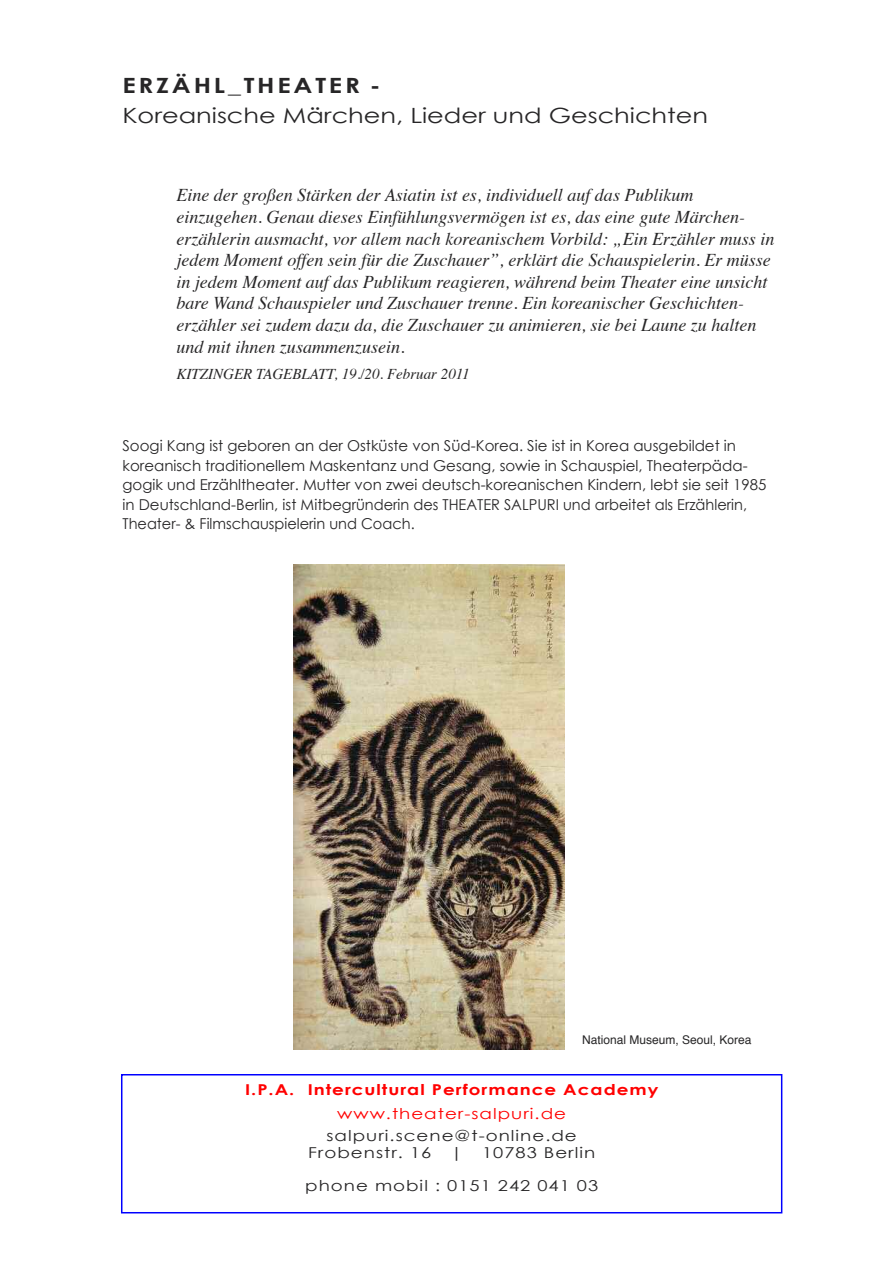
<style>
.page{position:relative;width:893px;height:1263px;background:#fff}
.page>*{position:absolute;margin:0;border:0;box-sizing:border-box;transform-origin:0 0}
.t1{font:21px "Century Gothic";color:#272627;scale:1.22 1}
.t2{font:700 21px "Century Gothic";letter-spacing:.11em;color:#272627;scale:1.22 1}
.t3{font:italic 18px/21.6px "Times";color:#272627}
.t4{font:15px/19.5px "Century Gothic";color:#272627}
.t5{font:15px/16.5px "Century Gothic";letter-spacing:.055em;color:#272627;scale:1.22 1}
.t6{font:italic 15px "Times";color:#272627}
.t7{font:700 15px "Century Gothic";letter-spacing:.055em;color:#f00;scale:1.22 1}
.t8{font:15px "Century Gothic";letter-spacing:.055em;color:#f00;scale:1.22 1}
.t9{font:15px "Century Gothic";color:#272627;scale:1.22 1}
.t10{font:12px "Helvetica";color:#272627}
</style>
<div class="page">
<div style="left:121px;top:1074px;width:661px;height:139px;border:2px solid #00f"></div>
<img style="left:293px;top:565px;width:271px;height:484px">
<p class="t2" style="left:122px;top:72px;width:213px">ERZÄHL_THEATER -</p>
<p class="t1" style="left:122px;top:102px;width:482px">Koreanische Märchen, Lieder und Geschichten</p>
<p class="t3" style="left:176px;top:186px;width:599px">Eine der großen Stärken der Asiatin ist es, individuell auf das Publikum einzugehen. Genau dieses Einfühlungsvermögen ist es, das eine gute Märchen&shy;erzählerin ausmacht, vor allem nach koreanischem Vorbild: „Ein Erzähler muss in jedem Moment offen sein für die Zuschauer”, erklärt die Schauspielerin. Er müsse in jedem Moment auf das Publikum reagieren, während beim Theater eine unsicht bare Wand Schauspieler und Zuschauer trenne. Ein koreanischer Geschichten&shy;erzähler sei zudem dazu da, die Zuschauer zu animieren, sie bei Laune zu halten und mit ihnen zusammenzusein.</p>
<p class="t6" style="left:176px;top:367px;width:295px">KITZINGER TAGEBLATT, 19./20. Februar 2011</p>
<p class="t4" style="left:122px;top:435px;width:645px">Soogi Kang ist geboren an der Ostküste von Süd-Korea. Sie ist in Korea ausgebildet in koreanisch traditionellem Maskentanz und Gesang, sowie in Schauspiel, Theaterpäda&shy;gogik und Erzähltheater. Mutter von zwei deutsch-koreanischen Kindern, lebt sie seit 1985 in Deutschland-Berlin, ist Mitbegründerin des THEATER SALPURI und arbeitet als Erzählerin, Theater- &amp; Filmschauspielerin und Coach.</p>
<p class="t10" style="left:582px;top:1035px;width:171px">National Museum, Seoul, Korea</p>
<p class="t7" style="left:245px;top:1080px;width:340px">I.P.A. Intercultural Performance Academy</p>
<p class="t8" style="left:337px;top:1104px;width:189px">www.theater-salpuri.de</p>
<p class="t5" style="left:308px;top:1127px;width:222px;text-indent:18px">salpuri.scene@t-online.de<br>Frobenstr. 16</p>
<p class="t5" style="left:305px;top:1135px;width:242px;line-height:33px;text-align:right">10783 Berlin<br>phone mobil : 0151 242 041 03</p>
<p class="t9" style="left:451px;top:1143px;width:12px">|</p>
</div>
